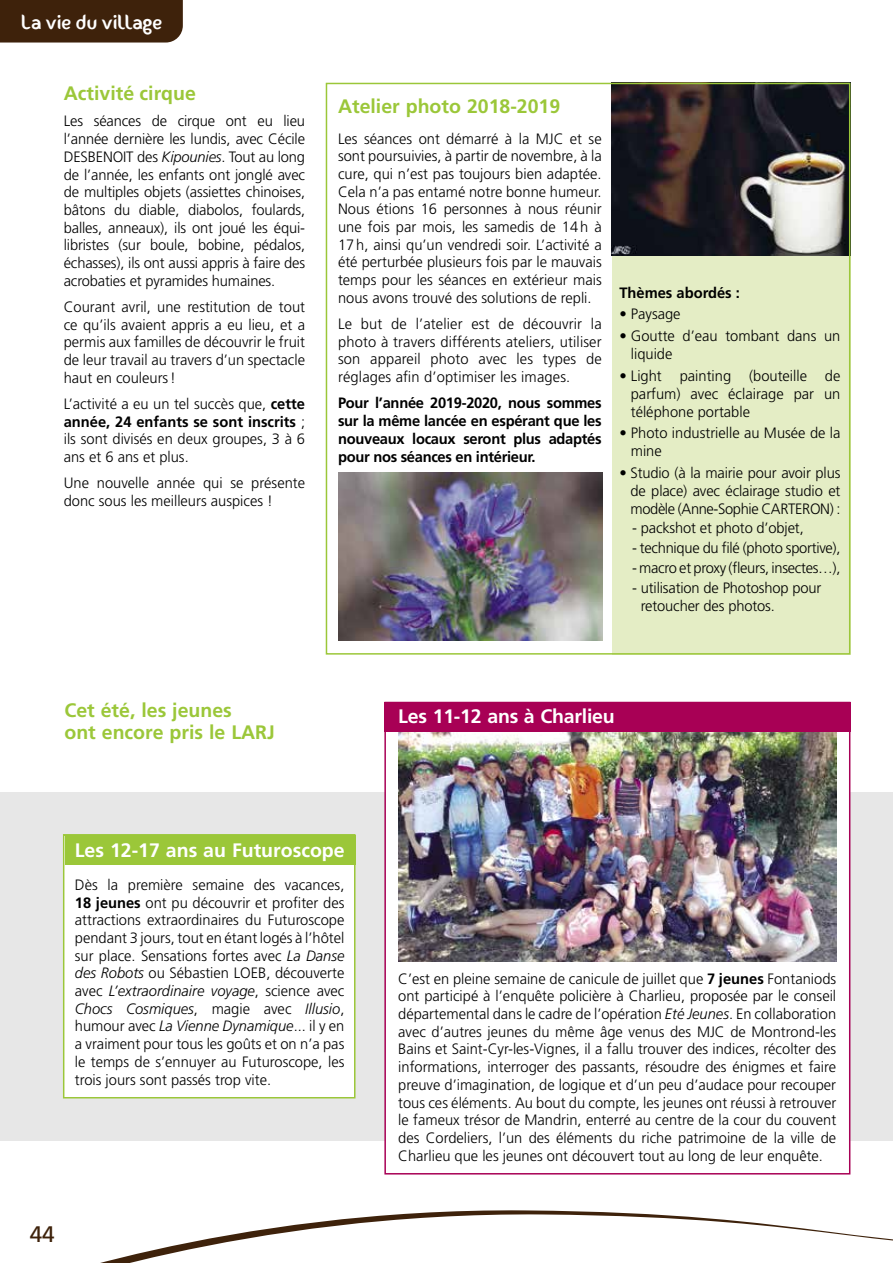
<style>
.page{position:relative;width:893px;height:1263px;background:#fff}
.page>*{position:absolute;margin:0;border:0;box-sizing:border-box;transform-origin:0 0}
.t1{font:22.5px "Frutiger";color:#3e220b}
.t2{font:21px "Fontasique";color:#fff}
.t3{font:700 19.5px/22.5px "Frutiger";color:#9bc739}
.t4{font:700 19.5px "Frutiger";color:#fff}
.t5{font:300 15px/17.7px "Frutiger";color:#000;text-align:justify}
.t6{font:700 15px/17.7px "Frutiger";letter-spacing:-.02em;color:#000;text-align:justify}
.t7{font:300 15px "Frutiger";letter-spacing:-.02em;color:#000}
.t8{font:700 15px "Frutiger";color:#000}
.s1{font-style:italic}
.s2{font-weight:700}
</style>
<div class="page">
<div style="left:0;top:792px;width:893px;height:348px;background:#e7e7e7"></div>
<svg style="left:100px;top:1168px;width:793px;height:95px"></svg>
<img style="left:338px;top:472px;width:264px;height:168px">
<div style="left:63px;top:834px;width:292px;height:264px;background:#fff;border:2px solid #9bc739"></div>
<div style="left:65px;top:835px;width:290px;height:30px;background:#9bc739"></div>
<div style="left:384px;top:702px;width:466px;height:472px;background:#fff;border:2px solid #a80055"></div>
<img style="left:399px;top:731px;width:437px;height:230px">
<div style="left:384px;top:702px;width:466px;height:29px;background:#a80055"></div>
<div style="left:0;top:0;width:183px;height:43px;background:#3e220b"></div>
<div style="left:612px;top:104px;width:238px;height:551px;background:#e4edc5"></div>
<img style="left:612px;top:86px;width:235px;height:169px">
<div style="left:326px;top:83px;width:524px;height:572px;border:2px solid #9bc739"></div>
<h2 class="t2" style="left:21px;top:14px;width:142px">La vie du village</h2>
<h3 class="t3" style="left:64px;top:82px;width:134px">Activité cirque</h3>
<p class="t5" style="left:64px;top:112px;width:243px">Les séances de cirque ont eu lieu l’année dernière les lundis, avec Cécile DESBENOIT des <span class="s1">Kipounies</span>. Tout au long de l’année, les enfants ont jonglé avec de multiples objets (assiettes chinoises, bâtons du diable, diabolos, foulards, balles, anneaux), ils ont joué les équi&shy;libristes (sur boule, bobine, pédalos, échasses), ils ont aussi appris à faire des acrobaties et pyramides humaines.</p>
<p class="t5" style="left:64px;top:298px;width:243px">Courant avril, une restitution de tout ce qu’ils avaient appris a eu lieu, et a permis aux familles de découvrir le fruit de leur travail au travers d’un spectacle haut en couleurs!</p>
<p class="t5" style="left:64px;top:395px;width:243px">L’activité a eu un tel succès que, <span class="s2">cette année, 24 enfants se sont inscrits</span> ; ils sont divisés en deux groupes, 3 à 6 ans et 6 ans et plus.</p>
<p class="t5" style="left:64px;top:474px;width:243px">Une nouvelle année qui se présente donc sous les meilleurs auspices !</p>
<h3 class="t3" style="left:338px;top:95px;width:224px">Atelier photo 2018-2019</h3>
<p class="t5" style="left:338px;top:129px;width:265px">Les séances ont démarré à la MJC et se sont poursuivies, à partir de novembre, à la cure, qui n’est pas toujours bien adaptée.<br>Cela n’a pas entamé notre bonne humeur.<br>Nous étions 16 personnes à nous réunir une fois par mois, les samedis de 14h à 17h, ainsi qu’un vendredi soir. L’activité a été perturbée plusieurs fois par le mauvais temps pour les séances en extérieur mais nous avons trouvé des solutions de repli.</p>
<p class="t5" style="left:338px;top:315px;width:265px">Le but de l’atelier est de découvrir la photo à travers différents ateliers, utiliser son appareil photo avec les types de réglages afin d’optimiser les images.</p>
<p class="t6" style="left:338px;top:394px;width:265px">Pour l’année 2019-2020, nous sommes sur la même lancée en espérant que les nouveaux locaux seront plus adaptés pour nos séances en intérieur.</p>
<p class="t8" style="left:619px;top:283px;width:122px">Thèmes abordés :</p>
<p class="t5" style="left:619px;top:305px;width:63px">• Paysage</p>
<p class="t5" style="left:631px;top:327px;width:211px;text-indent:-11px">• Goutte d’eau tombant dans un liquide</p>
<p class="t5" style="left:631px;top:367px;width:211px;text-indent:-11px">• Light painting (bouteille de parfum) avec éclairage par un téléphone portable</p>
<p class="t5" style="left:631px;top:424px;width:211px;text-indent:-11px">• Photo industrielle au Musée de la mine</p>
<p class="t5" style="left:630px;top:464px;width:211px;text-indent:-11px">• Studio (à la mairie pour avoir plus de place) avec éclairage studio et modèle (Anne-Sophie CARTERON) :</p>
<p class="t5" style="left:632px;top:519px;width:173px">- packshot et photo d’objet,</p>
<p class="t7" style="left:632px;top:539px;width:210px">- technique du filé (photo sportive),</p>
<p class="t7" style="left:632px;top:559px;width:210px">- macro et proxy (fleurs, insectes…),</p>
<p class="t5" style="left:641px;top:579px;width:182px;text-indent:-9px">- utilisation de Photoshop pour retoucher des photos.</p>
<h3 class="t3" style="left:64px;top:699px;width:212px">Cet été, les jeunes<br>ont encore pris le LARJ</h3>
<h3 class="t4" style="left:398px;top:705px;width:218px">Les 11-12 ans à Charlieu</h3>
<h3 class="t4" style="left:75px;top:838px;width:271px">Les 12-17 ans au Futuroscope</h3>
<p class="t5" style="left:75px;top:876px;width:271px">Dès la première semaine des vacances, <span class="s2">18 jeunes</span> ont pu découvrir et profiter des attractions extraordinaires du Futuroscope pendant 3 jours, tout en étant logés à l’hôtel sur place. Sensations fortes avec <span class="s1">La Danse des Robots</span> ou Sébastien LOEB, découverte avec <span class="s1">L’extraordinaire voyage</span>, science avec <span class="s1">Chocs Cosmiques</span>, magie avec <span class="s1">Illusio</span>, humour avec <span class="s1">La Vienne Dynamique</span>... il y en a vraiment pour tous les goûts et on n’a pas le temps de s’ennuyer au Futuroscope, les trois jours sont passés trop vite.</p>
<h1 class="t1" style="left:30px;top:1221px;width:27px">44</h1>
<p class="t5" style="left:398px;top:969px;width:440px">C’est en pleine semaine de canicule de juillet que <span class="s2">7 jeunes</span> Fontaniods ont participé à l’enquête policière à Charlieu, proposée par le conseil départemental dans le cadre de l’opération <span class="s1">Eté Jeunes</span>. En collaboration avec d’autres jeunes du même âge venus des MJC de Montrond-les Bains et Saint-Cyr-les-Vignes, il a fallu trouver des indices, récolter des informations, interroger des passants, résoudre des énigmes et faire preuve d’imagination, de logique et d’un peu d’audace pour recouper tous ces éléments. Au bout du compte, les jeunes ont réussi à retrouver le fameux trésor de Mandrin, enterré au centre de la cour du couvent des Cordeliers, l’un des éléments du riche patrimoine de la ville de Charlieu que les jeunes ont découvert tout au long de leur enquête.</p>
</div>
